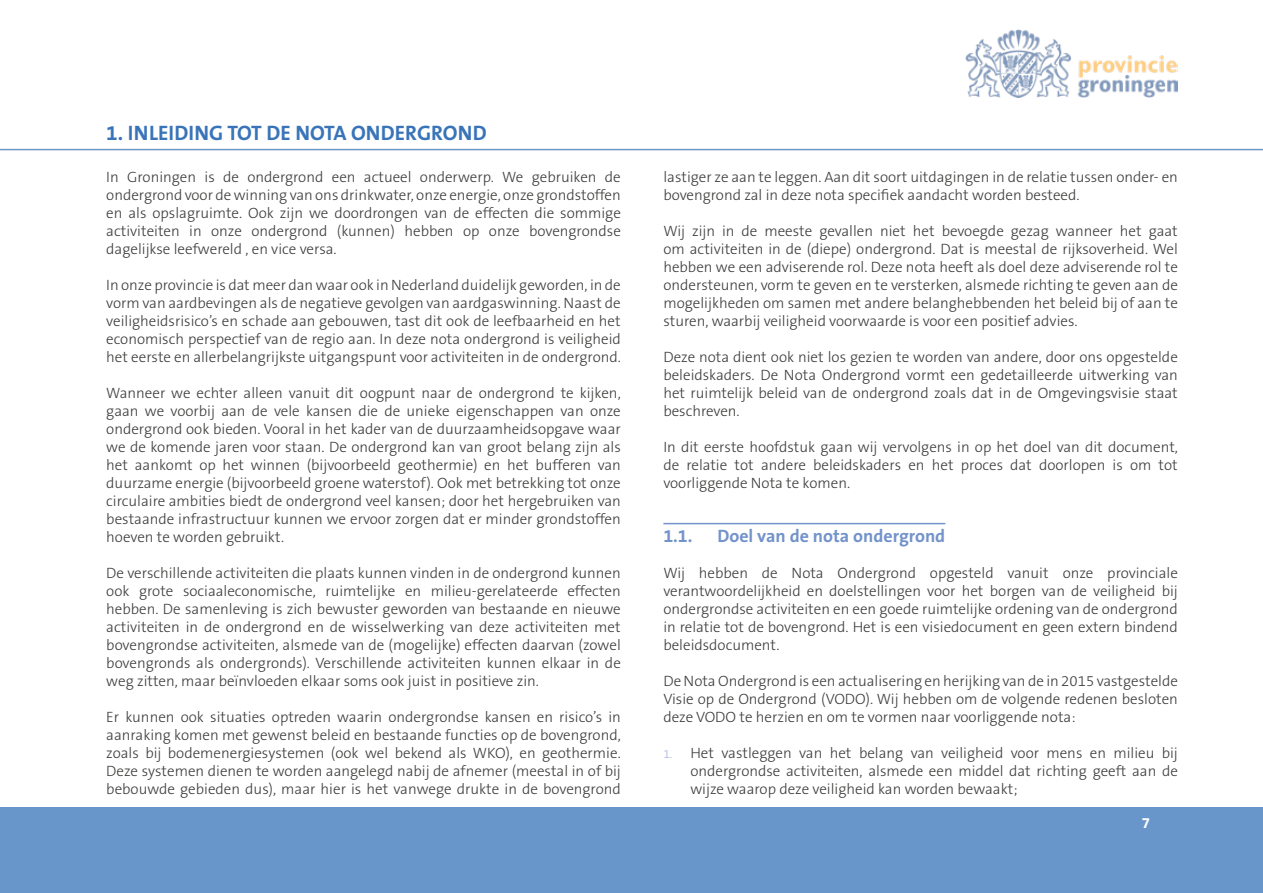
<style>
.page{position:relative;width:1263px;height:893px;background:#fff}
.page>*{position:absolute;margin:0;border:0;box-sizing:border-box;transform-origin:0 0}
._1__Hoofdstuk{font:700 21px "The Sans B7";color:#3974b9}
._2__Paragraaf{font:700 18px "The Sans B7";color:#7393cb}
._0__Tekst{font:300 15px/18px "The Sans B3";color:#3c3c3b;text-align:justify}
.t1{font:700 15px "The Sans B7";color:#fff}
.s1{font-size:12px;color:#a5b5de}
</style>
<div class="page">
<div style="left:0;top:808px;width:1263px;height:85px;background:#6996ca"></div>
<img style="left:965px;top:30px;width:213px;height:68px">
<hr style="left:0;top:149px;width:1263px;height:1px;background:#3974b9">
<hr style="left:663px;top:523px;width:282px;height:1px;background:#7393cb">
<p class="_1__Hoofdstuk" style="left:106px;top:122px;width:382px">1. INLEIDING TOT DE NOTA ONDERGROND</p>
<p class="_0__Tekst" style="left:106px;top:168px;width:516px">In Groningen is de ondergrond een actueel onderwerp. We gebruiken de ondergrond voor de winning van ons drinkwater, onze energie, onze grondstoffen en als opslagruimte. Ook zijn we doordrongen van de effecten die sommige activiteiten in onze ondergrond (kunnen) hebben op onze bovengrondse dagelijkse leefwereld , en vice versa.</p>
<p class="_0__Tekst" style="left:106px;top:276px;width:516px">In onze provincie is dat meer dan waar ook in Nederland duidelijk geworden, in de vorm van aardbevingen als de negatieve gevolgen van aardgaswinning. Naast de veiligheidsrisico’s en schade aan gebouwen, tast dit ook de leefbaarheid en het economisch perspectief van de regio aan. In deze nota ondergrond is veiligheid het eerste en allerbelangrijkste uitgangspunt voor activiteiten in de ondergrond.</p>
<p class="_0__Tekst" style="left:106px;top:384px;width:516px">Wanneer we echter alleen vanuit dit oogpunt naar de ondergrond te kijken, gaan we voorbij aan de vele kansen die de unieke eigenschappen van onze ondergrond ook bieden. Vooral in het kader van de duurzaamheidsopgave waar we de komende jaren voor staan. De ondergrond kan van groot belang zijn als het aankomt op het winnen (bijvoorbeeld geothermie) en het bufferen van duurzame energie (bijvoorbeeld groene waterstof). Ook met betrekking tot onze circulaire ambities biedt de ondergrond veel kansen; door het hergebruiken van bestaande infrastructuur kunnen we ervoor zorgen dat er minder grondstoffen hoeven te worden gebruikt.</p>
<p class="_0__Tekst" style="left:106px;top:564px;width:516px">De verschillende activiteiten die plaats kunnen vinden in de ondergrond kunnen ook grote sociaaleconomische, ruimtelijke en milieu-gerelateerde effecten hebben. De samenleving is zich bewuster geworden van bestaande en nieuwe activiteiten in de ondergrond en de wisselwerking van deze activiteiten met bovengrondse activiteiten, alsmede van de (mogelijke) effecten daarvan (zowel bovengronds als ondergronds). Verschillende activiteiten kunnen elkaar in de weg zitten, maar beïnvloeden elkaar soms ook juist in positieve zin.</p>
<p class="_0__Tekst" style="left:106px;top:708px;width:516px">Er kunnen ook situaties optreden waarin ondergrondse kansen en risico’s in aanraking komen met gewenst beleid en bestaande functies op de bovengrond, zoals bij bodemenergiesystemen (ook wel bekend als WKO), en geothermie.<br>Deze systemen dienen te worden aangelegd nabij de afnemer (meestal in of bij bebouwde gebieden dus), maar hier is het vanwege drukte in de bovengrond</p>
<p class="_0__Tekst" style="left:663px;top:168px;width:516px">lastiger ze aan te leggen. Aan dit soort uitdagingen in de relatie tussen onder- en bovengrond zal in deze nota specifiek aandacht worden besteed.</p>
<p class="_0__Tekst" style="left:663px;top:222px;width:516px">Wij zijn in de meeste gevallen niet het bevoegde gezag wanneer het gaat om activiteiten in de (diepe) ondergrond. Dat is meestal de rijksoverheid. Wel hebben we een adviserende rol. Deze nota heeft als doel deze adviserende rol te ondersteunen, vorm te geven en te versterken, alsmede richting te geven aan de mogelijkheden om samen met andere belanghebbenden het beleid bij of aan te sturen, waarbij veiligheid voorwaarde is voor een positief advies.</p>
<p class="_0__Tekst" style="left:663px;top:348px;width:516px">Deze nota dient ook niet los gezien te worden van andere, door ons opgestelde beleidskaders. De Nota Ondergrond vormt een gedetailleerde uitwerking van het ruimtelijk beleid van de ondergrond zoals dat in de Omgevingsvisie staat beschreven.</p>
<p class="_0__Tekst" style="left:663px;top:438px;width:516px">In dit eerste hoofdstuk gaan wij vervolgens in op het doel van dit document, de relatie tot andere beleidskaders en het proces dat doorlopen is om tot voorliggende Nota te komen.</p>
<p class="_2__Paragraaf" style="left:663px;top:526px;width:31px">1.1.</p>
<p class="_2__Paragraaf" style="left:717px;top:526px;width:229px">Doel van de nota ondergrond</p>
<p class="_0__Tekst" style="left:663px;top:564px;width:516px">Wij hebben de Nota Ondergrond opgesteld vanuit onze provinciale verantwoordelijkheid en doelstellingen voor het borgen van de veiligheid bij ondergrondse activiteiten en een goede ruimtelijke ordening van de ondergrond in relatie tot de bovengrond. Het is een visiedocument en geen extern bindend beleidsdocument.</p>
<p class="_0__Tekst" style="left:663px;top:672px;width:516px">De Nota Ondergrond is een actualisering en herijking van de in 2015 vastgestelde Visie op de Ondergrond (VODO). Wij hebben om de volgende redenen besloten deze VODO te herzien en om te vormen naar voorliggende nota:</p>
<p class="_0__Tekst" style="left:690px;top:744px;width:489px;text-indent:-27px"><span class="s1">1.</span> Het vastleggen van het belang van veiligheid voor mens en milieu bij ondergrondse activiteiten, alsmede een middel dat richting geeft aan de wijze waarop deze veiligheid kan worden bewaakt;</p>
<p class="t1" style="left:1142px;top:815px;width:10px">7</p>
</div>
